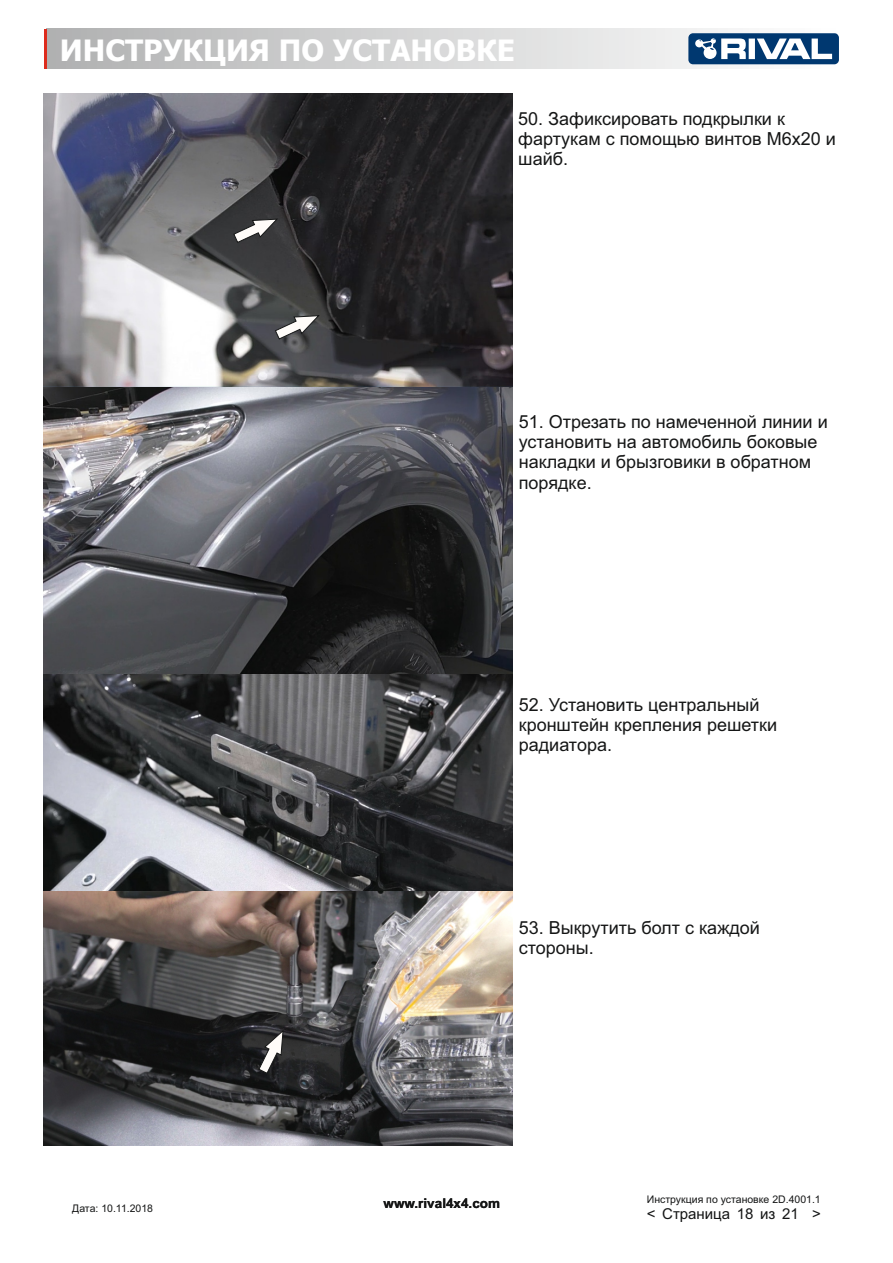
<style>
.page{position:relative;width:893px;height:1263px;background:#fff}
.page>*{position:absolute;margin:0;border:0;box-sizing:border-box;transform-origin:0 0}
.t1{font:700 32.85px "Arial";color:#fff}
.t2{font:700 29.55px "Tahoma";color:#fff}
.t3{font:18px/20.1px "Arial";color:#151616}
.t4{font:15px "Arial";color:#151616}
.t5{font:700 13.5px "Arial";color:#151616}
.t6{font:10.5px "Arial";color:#151616}
</style>
<div class="page">
<svg style="left:46px;top:29px;width:584px;height:40px;background:#cdcdce"></svg>
<hr style="left:44px;top:29px;width:2px;height:40px;background:#dd2b1c">
<svg style="left:630px;top:29px;width:209px;height:40px"></svg>
<img style="left:44px;top:94px;width:468px;height:1052px">
<svg style="left:258px;top:1029px;width:26px;height:45px"></svg>
<svg style="left:233px;top:218px;width:46px;height:25px"></svg>
<svg style="left:274px;top:315px;width:47px;height:25px"></svg>
<h1 class="t1" style="left:69px;top:37px;width:416px">Инструкция по установке</h1>
<h2 class="t2" style="left:60px;top:38px;width:457px">ИНСТРУКЦИЯ ПО УСТАНОВКЕ</h2>
<p class="t3" style="left:518px;top:110px;width:319px">50. Зафиксировать подкрылки к фартукам с помощью винтов М6х20 и шайб.</p>
<p class="t3" style="left:519px;top:413px;width:310px">51. Отрезать по намеченной линии и установить на автомобиль боковые накладки и брызговики в обратном порядке.</p>
<p class="t3" style="left:519px;top:696px;width:260px">52. Установить центральный кронштейн крепления решетки радиатора.</p>
<p class="t6" style="left:72px;top:1204px;width:82px">Дата: 10.11.2018</p>
<p class="t3" style="left:519px;top:919px;width:243px">53. Выкрутить болт с каждой стороны.</p>
<p class="t5" style="left:384px;top:1198px;width:118px">www.rival4x4.com</p>
<p class="t6" style="left:647px;top:1195px;width:175px">Инструкция по установке 2D.4001.1</p>
<p class="t4" style="left:647px;top:1208px;width:175px">&lt; Страница 18 из 21 &gt;</p>
</div>
